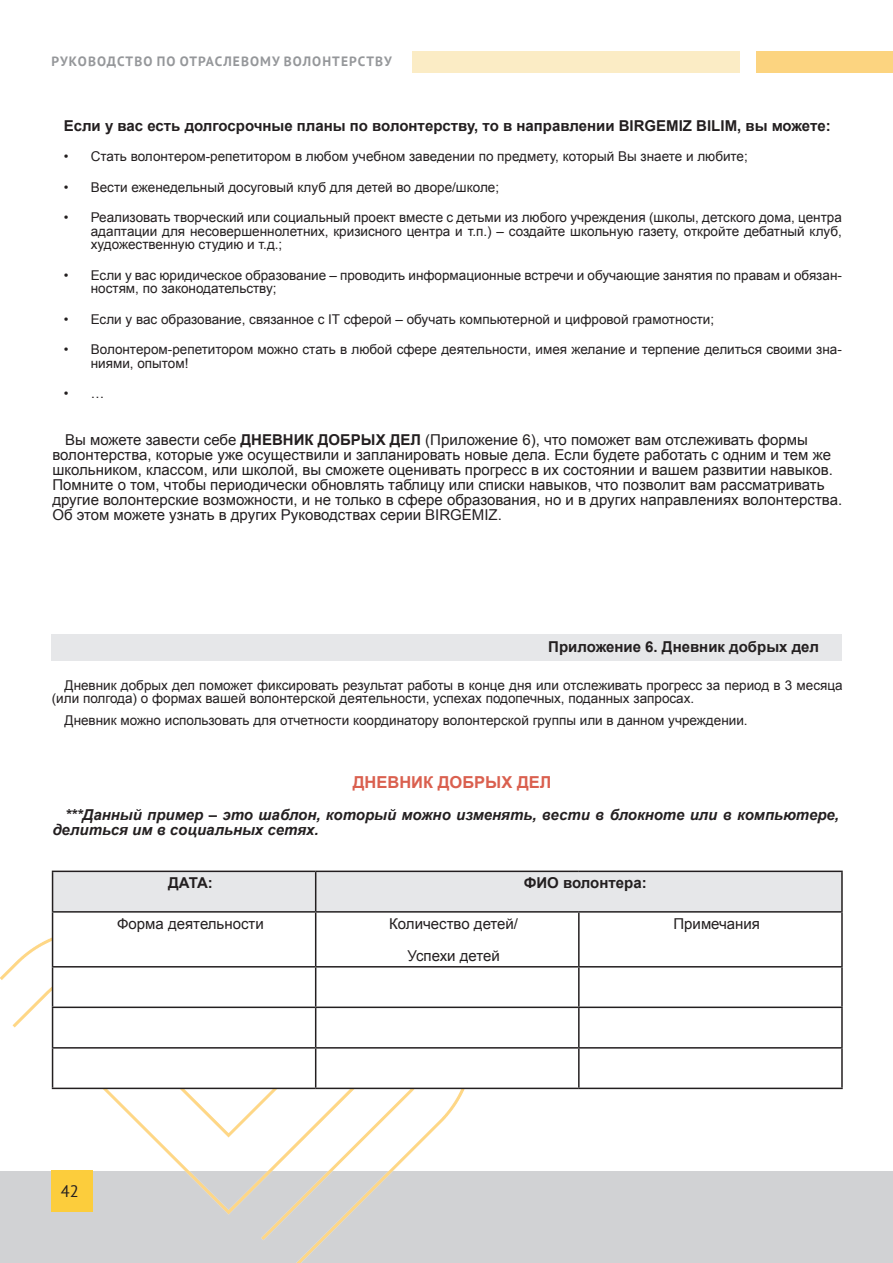
<style>
.page{position:relative;width:893px;height:1263px;background:#fff}
.page>*{position:absolute;margin:0;border:0;box-sizing:border-box;transform-origin:0 0}
.t1{font:700 16.5px "Arial";color:#da604f}
.t2{font:16.5px "PT Sans";color:#231f20}
.t3{font:15px/15px "Arial";color:#231f20}
.t4{font:700 15px "Arial";color:#231f20}
.t5{font:italic 700 15px/15px "Arial";color:#231f20}
.t6{font:13.5px/13.5px "Arial";color:#231f20}
.t7{font:700 13.5px "PT Sans";letter-spacing:.08em;color:#95979a}
.s1{font-weight:700}
</style>
<div class="page">
<div style="left:1px;top:1171px;width:892px;height:91px;background:#d1d2d4"></div>
<img style="left:0;top:928px;width:474px;height:334px">
<div style="left:413px;top:51px;width:327px;height:21px;background:#fbecc5"></div>
<div style="left:756px;top:51px;width:137px;height:21px;background:#fcd480"></div>
<div style="left:51px;top:635px;width:790px;height:26px;background:#e6e7e9"></div>
<div style="left:53px;top:872px;width:788px;height:39px;background:#e6e7e9"></div>
<svg style="left:53px;top:913px;width:788px;height:174px"></svg>
<hr style="left:52px;top:870px;width:264px;height:2px;background:#231f20">
<hr style="left:52px;top:872px;width:1px;height:39px;background:#231f20">
<hr style="left:316px;top:870px;width:263px;height:2px;background:#231f20">
<hr style="left:315px;top:872px;width:1px;height:39px;background:#231f20">
<hr style="left:579px;top:870px;width:264px;height:2px;background:#231f20">
<hr style="left:841px;top:872px;width:2px;height:39px;background:#231f20">
<hr style="left:52px;top:911px;width:264px;height:2px;background:#231f20">
<hr style="left:52px;top:913px;width:1px;height:53px;background:#231f20">
<hr style="left:316px;top:911px;width:263px;height:2px;background:#231f20">
<hr style="left:315px;top:913px;width:1px;height:53px;background:#231f20">
<hr style="left:579px;top:911px;width:264px;height:2px;background:#231f20">
<hr style="left:578px;top:913px;width:2px;height:53px;background:#231f20">
<hr style="left:841px;top:913px;width:2px;height:53px;background:#231f20">
<hr style="left:52px;top:966px;width:264px;height:1px;background:#231f20">
<hr style="left:52px;top:967px;width:1px;height:39px;background:#231f20">
<hr style="left:316px;top:966px;width:263px;height:1px;background:#231f20">
<hr style="left:315px;top:967px;width:1px;height:39px;background:#231f20">
<hr style="left:579px;top:966px;width:264px;height:1px;background:#231f20">
<hr style="left:578px;top:967px;width:2px;height:39px;background:#231f20">
<hr style="left:841px;top:967px;width:2px;height:39px;background:#231f20">
<hr style="left:52px;top:1006px;width:264px;height:2px;background:#231f20">
<hr style="left:52px;top:1008px;width:1px;height:39px;background:#231f20">
<hr style="left:316px;top:1006px;width:263px;height:2px;background:#231f20">
<hr style="left:315px;top:1008px;width:1px;height:39px;background:#231f20">
<hr style="left:579px;top:1006px;width:264px;height:2px;background:#231f20">
<hr style="left:578px;top:1008px;width:2px;height:39px;background:#231f20">
<hr style="left:841px;top:1008px;width:2px;height:39px;background:#231f20">
<hr style="left:52px;top:1047px;width:264px;height:1px;background:#231f20">
<hr style="left:52px;top:1048px;width:1px;height:39px;background:#231f20">
<hr style="left:316px;top:1047px;width:263px;height:1px;background:#231f20">
<hr style="left:315px;top:1048px;width:1px;height:39px;background:#231f20">
<hr style="left:579px;top:1047px;width:264px;height:1px;background:#231f20">
<hr style="left:578px;top:1048px;width:2px;height:39px;background:#231f20">
<hr style="left:841px;top:1048px;width:2px;height:39px;background:#231f20">
<hr style="left:52px;top:1087px;width:264px;height:2px;background:#231f20">
<hr style="left:316px;top:1087px;width:263px;height:2px;background:#231f20">
<hr style="left:579px;top:1087px;width:264px;height:2px;background:#231f20">
<p class="t7" style="left:52px;top:53px;width:342px">РУКОВОДСТВО ПО ОТРАСЛЕВОМУ ВОЛОНТЕРСТВУ</p>
<p class="t4" style="left:64px;top:116px;width:768px">Если у вас есть долгосрочные планы по волонтерству, то в направлении BIRGEMIZ BILIM, вы можете:</p>
<p class="t6" style="left:64px;top:150px;width:686px">• Стать волонтером-репетитором в любом учебном заведении по предмету, который Вы знаете и любите;</p>
<p class="t6" style="left:64px;top:181px;width:437px">• Вести еженедельный досуговый клуб для детей во дворе/школе;</p>
<p class="t6" style="left:91px;top:211px;width:753px;text-align:justify;text-indent:-27px">• Реализовать творческий или социальный проект вместе с детьми из любого учреждения (школы, детского дома, центра адаптации для несовершеннолетних, кризисного центра и т.п.) – создайте школьную газету, откройте дебатный клуб, художественную студию и т.д.;</p>
<p class="t6" style="left:91px;top:269px;width:753px;text-indent:-27px">• Если у вас юридическое образование – проводить информационные встречи и обучающие занятия по правам и обязан&shy;ностям, по законодательству;</p>
<p class="t6" style="left:64px;top:313px;width:652px">• Если у вас образование, связанное с IT сферой – обучать компьютерной и цифровой грамотности;</p>
<p class="t6" style="left:91px;top:343px;width:753px;text-indent:-27px">• Волонтером-репетитором можно стать в любой сфере деятельности, имея желание и терпение делиться своими зна&shy;ниями, опытом!</p>
<p class="t6" style="left:64px;top:387px;width:42px">• …</p>
<p class="t3" style="left:52px;top:433px;width:791px;text-indent:13px">Вы можете завести себе <span class="s1">ДНЕВНИК ДОБРЫХ ДЕЛ</span> (Приложение 6), что поможет вам отслеживать формы волонтерства, которые уже осуществили и запланировать новые дела. Если будете работать с одним и тем же школьником, классом, или школой, вы сможете оценивать прогресс в их состоянии и вашем развитии навыков.<br>Помните о том, чтобы периодически обновлять таблицу или списки навыков, что позволит вам рассматривать другие волонтерские возможности, и не только в сфере образования, но и в других направлениях волонтерства.<br>Об этом можете узнать в других Руководствах серии BIRGEMIZ.</p>
<p class="t4" style="left:548px;top:637px;width:272px">Приложение 6. Дневник добрых дел</p>
<p class="t6" style="left:52px;top:678px;width:792px;text-indent:13px">Дневник добрых дел поможет фиксировать результат работы в конце дня или отслеживать прогресс за период в 3 месяца (или полгода) о формах вашей волонтерской деятельности, успехах подопечных, поданных запросах.</p>
<p class="t6" style="left:65px;top:714px;width:685px">Дневник можно использовать для отчетности координатору волонтерской группы или в данном учреждении.</p>
<p class="t1" style="left:353px;top:771px;width:200px">ДНЕВНИК ДОБРЫХ ДЕЛ</p>
<p class="t5" style="left:52px;top:808px;width:788px;text-indent:13px">***Данный пример – это шаблон, который можно изменять, вести в блокноте или в компьютере, делиться им в социальных сетях.</p>
<p class="t4" style="left:168px;top:873px;width:46px">ДАТА:</p>
<p class="t4" style="left:524px;top:873px;width:124px">ФИО волонтера:</p>
<p class="t3" style="left:117px;top:916px;width:148px">Форма деятельности</p>
<p class="t3" style="left:389px;top:916px;width:130px">Количество детей/</p>
<p class="t3" style="left:407px;top:948px;width:94px">Успехи детей</p>
<p class="t3" style="left:673px;top:916px;width:88px">Примечания</p>
<p class="t2" style="left:61px;top:1180px;width:19px">42</p>
</div>
